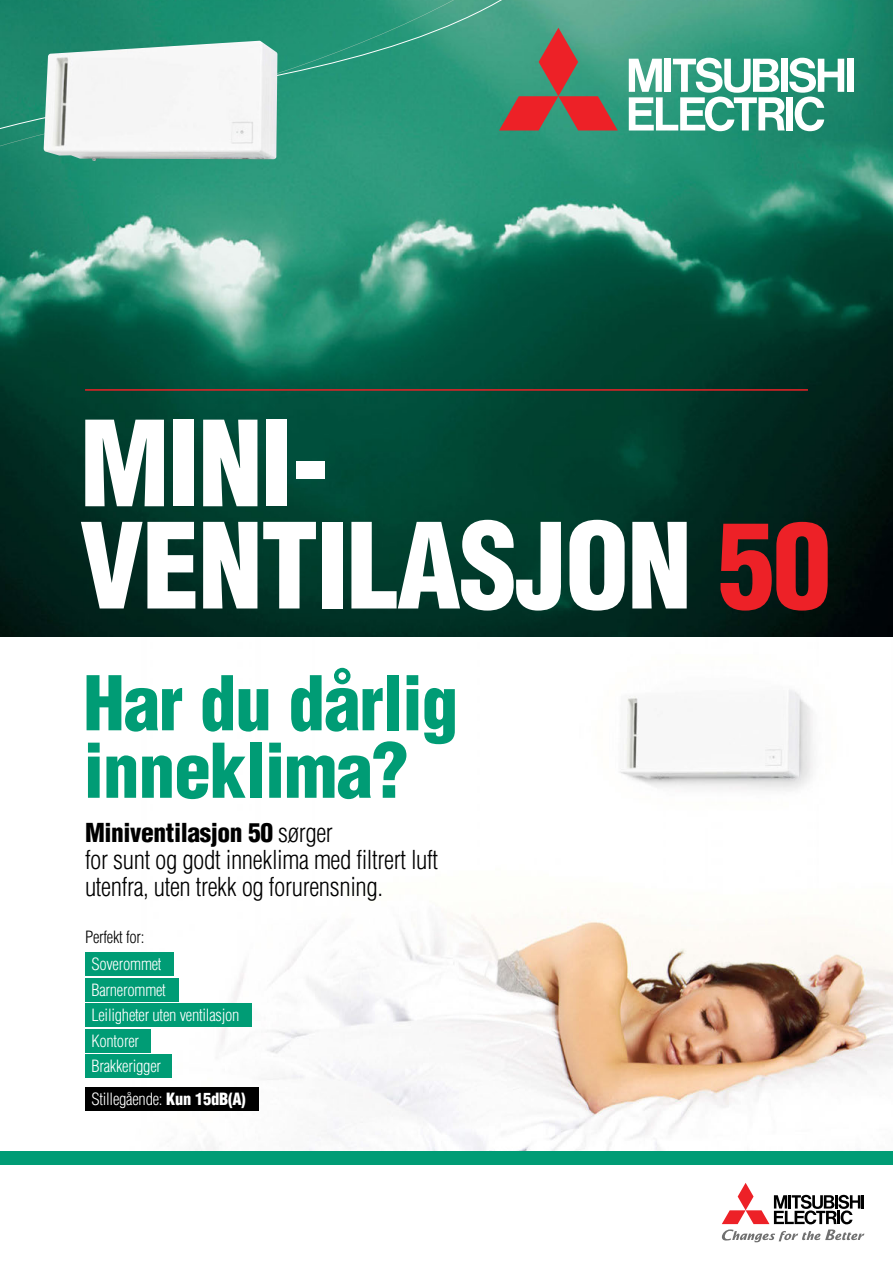
<style>
.page{position:relative;width:893px;height:1263px;background:#fff}
.page>*{position:absolute;margin:0;border:0;box-sizing:border-box;transform-origin:0 0}
.t1{font:900 condensed 115.5px/102.1px "Helvetica";letter-spacing:-.015em;color:#fff}
.t2{font:900 condensed 73.5px/67.5px "Helvetica";letter-spacing:-.015em;color:#009c75}
.t3{font:300 condensed 25.5px/27px "Helvetica";letter-spacing:-.015em;color:#000}
.t4{font:300 condensed 16.5px/25.5px "Helvetica";letter-spacing:-.015em;color:#fff}
.t5{font:300 condensed 16.5px "Helvetica";letter-spacing:-.015em;color:#000}
.s1{color:#ed2127}
.s2{font-weight:900}
</style>
<div class="page">
<img style="left:85px;top:690px;width:808px;height:461px">
<img style="left:0;top:0;width:893px;height:637px">
<div style="left:0;top:1151px;width:893px;height:14px;background:#009c75"></div>
<svg style="left:0;top:244px;width:545px;height:13px;background:#63ac98"></svg>
<svg style="left:0;top:0;width:554px;height:244px;background:#2f987c"></svg>
<svg style="left:499px;top:28px;width:119px;height:102px;background:#787665"></svg>
<div style="left:847px;top:59px;width:7px;height:33px;background:#fff"></div>
<svg style="left:629px;top:58px;width:215px;height:73px"></svg>
<svg style="left:722px;top:1183px;width:142px;height:59px"></svg>
<img style="left:44px;top:41px;width:233px;height:120px">
<div style="left:85px;top:1088px;width:173px;height:23px;background:#000"></div>
<hr style="left:85px;top:389px;width:723px;height:2px;background:#ed2127">
<div style="left:85px;top:953px;width:89px;height:23px;background:#009c75"></div>
<div style="left:85px;top:978px;width:93px;height:23px;background:#009c75"></div>
<div style="left:85px;top:1004px;width:166px;height:23px;background:#009c75"></div>
<div style="left:85px;top:1029px;width:66px;height:23px;background:#009c75"></div>
<div style="left:85px;top:1055px;width:87px;height:23px;background:#009c75"></div>
<h1 class="t1" style="left:80px;top:415px;width:753px">MINI-<br>VENTILASJON <span class="s1">50</span></h1>
<h2 class="t2" style="left:84px;top:671px;width:376px">Har du dårlig inneklima?</h2>
<p class="t3" style="left:85px;top:820px;width:355px"><span class="s2">Miniventilasjon 50</span> sørger<br>for sunt og godt inneklima med filtrert luft utenfra, uten trekk og forurensning.</p>
<p class="t5" style="left:85px;top:928px;width:61px">Perfekt for:</p>
<p class="t4" style="left:91px;top:952px;width:150px">Soverommet<br>Barnerommet<br>Leiligheter uten ventilasjon<br>Kontorer<br>Brakkerigger</p>
<p class="t4" style="left:91px;top:1087px;width:156px">Stillegående: <span class="s2">Kun 15dB(A)</span></p>
</div>
